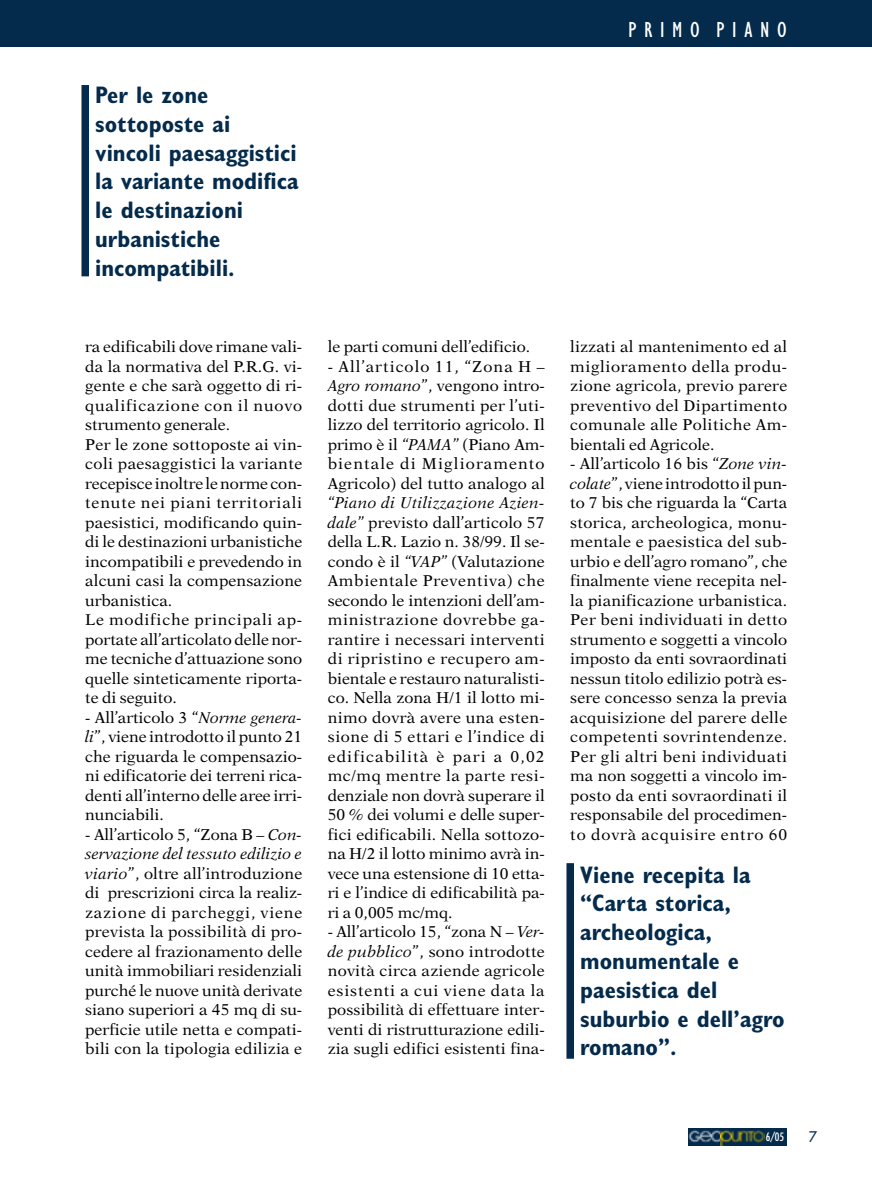
<style>
.page{position:relative;width:872px;height:1191px;background:#fff}
.page>*{position:absolute;margin:0;border:0;box-sizing:border-box;transform-origin:0 0}
.t1{font:700 condensed 24px/28.8px "Gill Sans";color:#042b4c}
.t2{font:condensed 22.5px "Gill Sans";letter-spacing:.34em;color:#fff}
.t3{font:15.75px/19.5px "New Aster";letter-spacing:.005em;color:#000;text-align:justify}
.t4{font:14.25px "Futura";color:#042b4c}
.t5{font:condensed 11.25px "Futura";color:#fff}
.s1{font-style:italic}
</style>
<div class="page">
<div style="left:0;top:0;width:872px;height:47px;background:#042b4c"></div>
<div style="left:687px;top:1128px;width:99px;height:17px;background:#042b4c"></div>
<svg style="left:687px;top:1128px;width:1px;height:17px"></svg>
<img style="left:688px;top:1130px;width:33px;height:15px">
<svg style="left:721px;top:1130px;width:43px;height:15px"></svg>
<div style="left:81px;top:85px;width:8px;height:191px;background:#042b4c"></div>
<div style="left:566px;top:863px;width:8px;height:196px;background:#042b4c"></div>
<h1 class="t1" style="left:95px;top:83px;width:205px">Per le zone sottoposte ai vincoli paesaggistici la variante modifica le destinazioni urbanistiche incompatibili.</h1>
<p class="t3" style="left:85px;top:338px;width:218px;text-align:left">ra edificabili dove rimane vali&shy;da la normativa del P.R.G. vi&shy;gente e che sarà oggetto di ri&shy;qualificazione con il nuovo strumento generale.<br>Per le zone sottoposte ai vin&shy;coli paesaggistici la variante recepisce inoltre le norme con&shy;tenute nei piani territoriali paesistici, modificando quin&shy;di le destinazioni urbanistiche incompatibili e prevedendo in alcuni casi la compensazione urbanistica.<br>Le modifiche principali ap&shy;portate all’articolato delle nor&shy;me tecniche d’attuazione sono quelle sinteticamente riporta&shy;te di seguito.</p>
<p class="t3" style="left:85px;top:709px;width:218px">- All’articolo 3 “<span class="s1">Norme genera&shy;li</span>”, viene introdotto il punto 21 che riguarda le compensazio&shy;ni edificatorie dei terreni rica&shy;denti all’interno delle aree irri&shy;nunciabili.</p>
<p class="t3" style="left:85px;top:826px;width:218px">- All’articolo 5, “Zona B – <span class="s1">Con&shy;servazione del tessuto edilizio e viario</span>”, oltre all’introduzione di prescrizioni circa la realiz&shy;zazione di parcheggi, viene prevista la possibilità di pro&shy;cedere al frazionamento delle unità immobiliari residenziali purché le nuove unità derivate siano superiori a 45 mq di su&shy;perficie utile netta e compati&shy;bili con la tipologia edilizia e</p>
<p class="t3" style="left:328px;top:338px;width:204px">le parti comuni dell’edificio.</p>
<p class="t3" style="left:328px;top:358px;width:218px">- All’articolo 11, “Zona H – <span class="s1">Agro romano</span>”, vengono intro&shy;dotti due strumenti per l’uti&shy;lizzo del territorio agricolo. Il primo è il <span class="s1">“PAMA”</span> (Piano Am&shy;bientale di Miglioramento Agricolo) del tutto analogo al</p>
<p class="t3" style="left:328px;top:494px;width:218px"><span class="s1">“Piano di Utilizzazione Azien&shy;dale”</span> previsto dall’articolo 57 della L.R. Lazio n. 38/99. Il se&shy;condo è il <span class="s1">“VAP”</span> (Valutazione Ambientale Preventiva) che secondo le intenzioni dell’am&shy;ministrazione dovrebbe ga&shy;rantire i necessari interventi di ripristino e recupero am&shy;bientale e restauro naturalisti&shy;co. Nella zona H/1 il lotto mi&shy;nimo dovrà avere una esten&shy;sione di 5 ettari e l’indice di edificabilità è pari a 0,02 mc/mq mentre la parte resi&shy;denziale non dovrà superare il 50 % dei volumi e delle super&shy;fici edificabili. Nella sottozo&shy;na H/2 il lotto minimo avrà in&shy;vece una estensione di 10 etta&shy;ri e l’indice di edificabilità pa&shy;ri a 0,005 mc/mq.</p>
<p class="t3" style="left:328px;top:923px;width:218px">- All’articolo 15, “zona N – <span class="s1">Ver&shy;de pubblico</span>”, sono introdotte novità circa aziende agricole esistenti a cui viene data la possibilità di effettuare inter&shy;venti di ristrutturazione edili&shy;zia sugli edifici esistenti fina-</p>
<h2 class="t2" style="left:628px;top:22px;width:160px">PRIMO PIANO</h2>
<p class="t3" style="left:570px;top:338px;width:218px">lizzati al mantenimento ed al miglioramento della produ&shy;zione agricola, previo parere preventivo del Dipartimento comunale alle Politiche Am&shy;bientali ed Agricole.</p>
<p class="t3" style="left:570px;top:455px;width:218px">- All’articolo 16 bis “<span class="s1">Zone vin&shy;colate</span>”, viene introdotto il pun&shy;to 7 bis che riguarda la “Carta storica, archeologica, monu&shy;mentale e paesistica del sub&shy;urbio e dell’agro romano”, che finalmente viene recepita nel&shy;la pianificazione urbanistica.<br>Per beni individuati in detto strumento e soggetti a vincolo imposto da enti sovraordinati nessun titolo edilizio potrà es&shy;sere concesso senza la previa acquisizione del parere delle competenti sovrintendenze.<br>Per gli altri beni individuati ma non soggetti a vincolo im&shy;posto da enti sovraordinati il responsabile del procedimen&shy;to dovrà acquisire entro 60</p>
<h1 class="t1" style="left:580px;top:863px;width:206px">Viene recepita la “Carta storica, archeologica, monumentale e paesistica del suburbio e dell’agro romano”.</h1>
<p class="t5" style="left:765px;top:1131px;width:20px">6/05</p>
<p class="t4" style="left:808px;top:1129px;width:10px">7</p>
</div>
